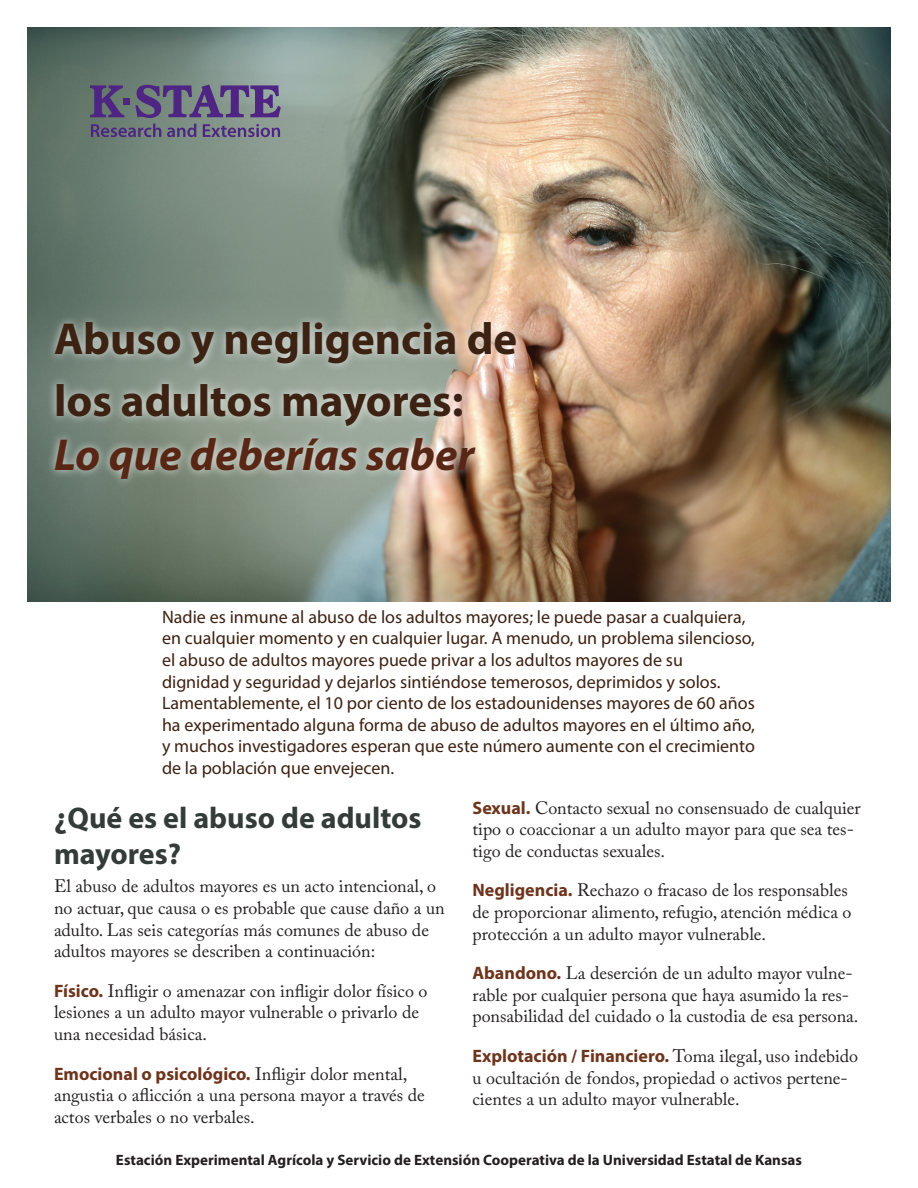
<style>
.page{position:relative;width:918px;height:1188px;background:#fff}
.page>*{position:absolute;margin:0;border:0;box-sizing:border-box;transform-origin:0 0}
.t1{font:700 45px/61.5px "Myriad Pro";color:#3c2213}
.Title_2{font:italic 700 45px "Myriad Pro";color:#582615}
.Header_1{font:700 30px/36px "Myriad Pro";color:#333c38}
.Body_text{font:18px/21.6px "Adobe Caslon Pro";color:#231f20}
.Intro_para{font:18px/21.6px "Myriad Pro";color:#3c2213}
.Disclaimer{font:700 15px "Myriad Pro";color:#231f20}
.s1{font-family:"Myriad Pro";font-weight:700;color:#6e351d}
</style>
<div class="page">
<img style="left:27px;top:27px;width:864px;height:575px">
<div style="left:123px;top:98px;width:7px;height:7px;background:#4e2582"></div>
<svg style="left:90px;top:85px;width:34px;height:32px"></svg>
<svg style="left:135px;top:85px;width:146px;height:33px;background:#685d85"></svg>
<svg style="left:91px;top:124px;width:70px;height:13px"></svg>
<svg style="left:167px;top:124px;width:29px;height:13px"></svg>
<svg style="left:203px;top:124px;width:77px;height:13px"></svg>
<div style="left:46px;top:313px;width:479px;height:174px;background:#fff;opacity:.75"></div>
<p class="t1" style="left:54px;top:307px;width:465px">Abuso y negligencia de los adultos mayores:</p>
<p class="Title_2" style="left:54px;top:425px;width:422px">Lo que deberías saber</p>
<p class="Intro_para" style="left:162px;top:606px;width:595px">Nadie es inmune al abuso de los adultos mayores; le puede pasar a cualquiera, en cualquier momento y en cualquier lugar. A menudo, un problema silencioso, el abuso de adultos mayores puede privar a los adultos mayores de su<br>dignidad y seguridad y dejarlos sintiéndose temerosos, deprimidos y solos.<br>Lamentablemente, el 10 por ciento de los estadounidenses mayores de 60 años ha experimentado alguna forma de abuso de adultos mayores en el último año, y muchos investigadores esperan que este número aumente con el crecimiento de la población que envejecen.</p>
<p class="Header_1" style="left:54px;top:799px;width:369px">¿Qué es el abuso de adultos mayores?</p>
<p class="Body_text" style="left:54px;top:875px;width:392px">El abuso de adultos mayores es un acto intencional, o no actuar, que causa o es probable que cause daño a un adulto. Las seis categorías más comunes de abuso de adultos mayores se describen a continuación:</p>
<p class="Body_text" style="left:54px;top:980px;width:375px"><span class="s1">Físico.</span> Infligir o amenazar con infligir dolor físico o lesiones a un adulto mayor vulnerable o privarlo de una necesidad básica.</p>
<p class="Body_text" style="left:54px;top:1063px;width:372px"><span class="s1">Emocional o psicológico.</span> Infligir dolor mental, angustia o aflicción a una persona mayor a través de actos verbales o no verbales.</p>
<p class="Body_text" style="left:472px;top:797px;width:390px"><span class="s1">Sexual.</span> Contacto sexual no consensuado de cualquier tipo o coaccionar a un adulto mayor para que sea tes&shy;tigo de conductas sexuales.</p>
<p class="Body_text" style="left:472px;top:879px;width:381px"><span class="s1">Negligencia.</span> Rechazo o fracaso de los responsables de proporcionar alimento, refugio, atención médica o protección a un adulto mayor vulnerable.</p>
<p class="Body_text" style="left:472px;top:962px;width:388px"><span class="s1">Abandono.</span> La deserción de un adulto mayor vulne&shy;rable por cualquier persona que haya asumido la res&shy;ponsabilidad del cuidado o la custodia de esa persona.</p>
<p class="Body_text" style="left:472px;top:1045px;width:387px"><span class="s1">Explotación / Financiero.</span> Toma ilegal, uso indebido u ocultación de fondos, propiedad o activos pertene&shy;cientes a un adulto mayor vulnerable.</p>
<p class="Disclaimer" style="left:116px;top:1150px;width:688px">Estación Experimental Agrícola y Servicio de Extensión Cooperativa de la Universidad Estatal de Kansas</p>
</div>
